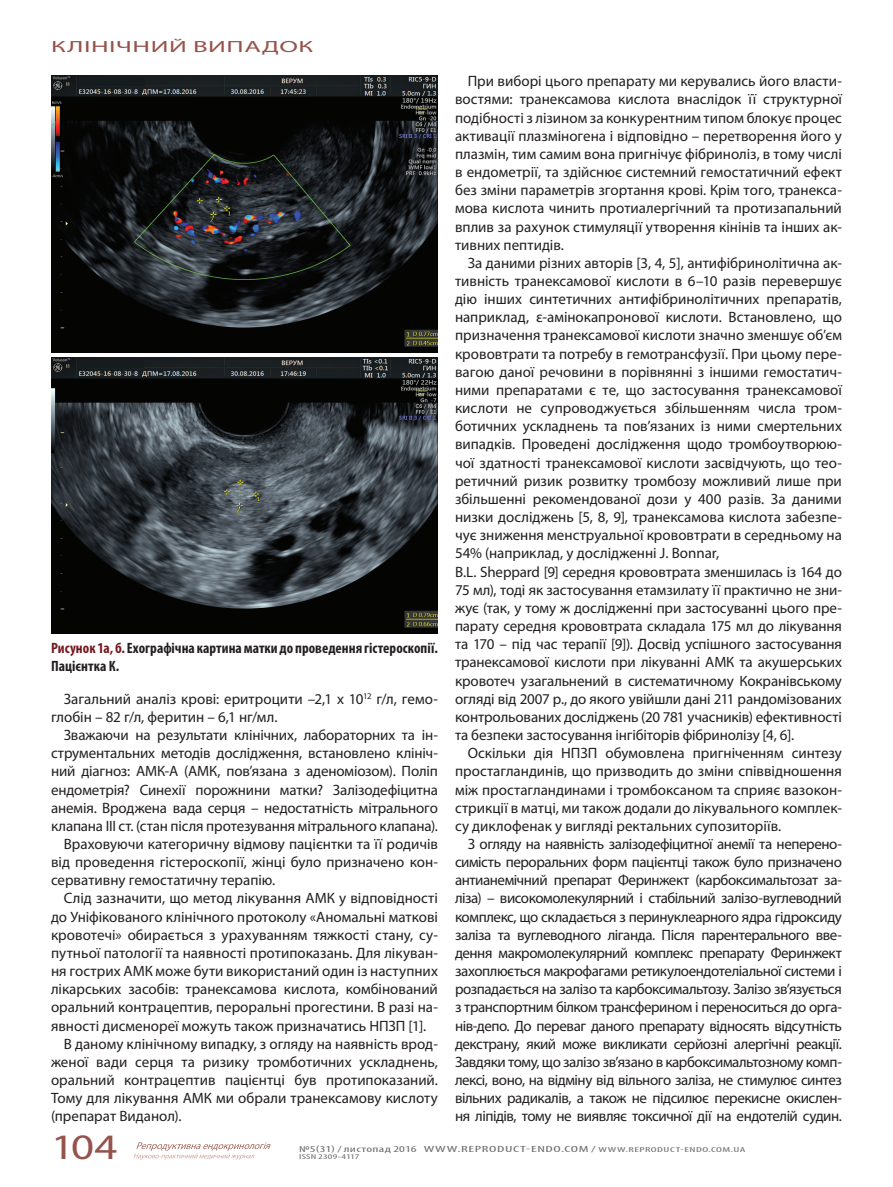
<style>
.page{position:relative;width:893px;height:1187px;background:#fff}
.page>*{position:absolute;margin:0;border:0;box-sizing:border-box;transform-origin:0 0}
.t1{font:35.85px "Myriad Pro";color:#95534b;scale:1.25 1}
.t2{font:16.2px "Myriad Pro";letter-spacing:.02em;color:#95534b;scale:1.67 1}
.t3{font:15px/18.1px "Myriad Pro";letter-spacing:-.005em;color:#231f20;text-align:justify}
.t4{font:700 condensed 15px/18px "Myriad Pro";letter-spacing:.005em;color:#231f20}
.t5{font:condensed 9px "Myriad Pro";letter-spacing:.035em;color:#6c6d70;scale:1.67 1}
.t6{font:condensed 7.2px "Myriad Pro";letter-spacing:.01em;color:#6c6d70;scale:1.67 1}
.s1{color:#741820}
.s2{font-size:7.2px}
</style>
<div class="page">
<svg style="left:133px;top:1142px;width:138px;height:17px"></svg>
<img style="left:51px;top:357px;width:387px;height:277px">
<img style="left:51px;top:76px;width:387px;height:276px">
<div style="left:78px;top:359px;width:66px;height:9px;background:#161b1e"></div>
<div style="left:79px;top:77px;width:66px;height:8px;background:#161b1e"></div>
<p class="t2" style="left:51px;top:36px;width:158px">КЛІНІЧНИЙ ВИПАДОК</p>
<p class="t4" style="left:51px;top:638px;width:388px"><span class="s1">Рисунок 1а, б.</span> Ехографічна картина матки до проведення гістероскопії.<br>Пацієнтка К.</p>
<p class="t3" style="left:51px;top:689px;width:388px;text-indent:13px">Загальний аналіз крові: еритроцити –2,1 х 10<sup>12</sup> г/л, гемо&shy;глобін – 82 г/л, феритин – 6,1 нг/мл.</p>
<p class="t3" style="left:64px;top:725px;width:376px">Зважаючи на результати клінічних, лабораторних та ін-</p>
<p class="t3" style="left:51px;top:743px;width:388px">струментальних методів дослідження, встановлено клініч-</p>
<p class="t3" style="left:51px;top:762px;width:388px">ний діагноз: АМК-А (АМК, пов’язана з аденоміозом). Поліп</p>
<p class="t3" style="left:51px;top:780px;width:388px">ендометрія? Синехії порожнини матки? Залізодефіцитна</p>
<p class="t3" style="left:51px;top:798px;width:388px">анемія. Вроджена вада серця – недостатність мітрального</p>
<p class="t3" style="left:51px;top:816px;width:388px">клапана ІІІ ст. (стан після протезування мітрального клапана).</p>
<p class="t3" style="left:64px;top:834px;width:376px">Враховуючи категоричну відмову пацієнтки та її родичів</p>
<p class="t3" style="left:51px;top:852px;width:388px">від проведення гістероскопії, жінці було призначено кон-</p>
<p class="t3" style="left:51px;top:870px;width:226px">сервативну гемостатичну терапію.</p>
<p class="t3" style="left:64px;top:889px;width:376px">Слід зазначити, що метод лікування АМК у відповідності</p>
<p class="t3" style="left:51px;top:907px;width:388px">до Уніфікованого клінічного протоколу «Аномальні маткові</p>
<p class="t3" style="left:51px;top:925px;width:388px">кровотечі» обирається з урахуванням тяжкості стану, су-</p>
<p class="t3" style="left:51px;top:943px;width:388px">путньої патології та наявності протипоказань. Для лікуван-</p>
<p class="t3" style="left:51px;top:961px;width:388px">ня гострих АМК може бути використаний один із наступних</p>
<p class="t3" style="left:51px;top:979px;width:388px">лікарських засобів: транексамова кислота, комбінований</p>
<p class="t3" style="left:51px;top:997px;width:388px">оральний контрацептив, пероральні прогестини. В разі на-</p>
<p class="t3" style="left:51px;top:1016px;width:377px">явності дисменореї можуть також призначатись НПЗП [1].</p>
<p class="t3" style="left:64px;top:1034px;width:376px">В даному клінічному випадку, з огляду на наявність врод-</p>
<p class="t3" style="left:51px;top:1052px;width:388px">женої вади серця та ризику тромботичних ускладнень,</p>
<p class="t3" style="left:51px;top:1070px;width:388px">оральний контрацептив пацієнтці був протипоказаний.</p>
<p class="t3" style="left:51px;top:1088px;width:388px">Тому для лікування АМК ми обрали транексамову кислоту</p>
<p class="t3" style="left:51px;top:1106px;width:132px">(препарат Виданол).</p>
<p class="t3" style="left:455px;top:72px;width:388px;text-indent:13px">При виборі цього препарату ми керувались його власти&shy;востями: транексамова кислота внаслідок її структурної подібності з лізином за конкурентним типом блокує процес активації плазміногена і відповідно – перетворення його у плазмін, тим самим вона пригнічує фібриноліз, в тому числі в ендометрії, та здійснює системний гемостатичний ефект без зміни параметрів згортання крові. Крім того, транекса&shy;мова кислота чинить протиалергічний та протизапальний вплив за рахунок стимуляції утворення кінінів та інших ак&shy;тивних пептидів.</p>
<p class="t3" style="left:455px;top:253px;width:388px;text-align:left;text-indent:13px">За даними різних авторів [3, 4, 5], антифібринолітична ак&shy;тивність транексамової кислоти в 6–10 разів перевершує дію інших синтетичних антифібринолітичних препаратів, наприклад, ε-амінокапронової кислоти. Встановлено, що призначення транексамової кислоти значно зменшує об’єм крововтрати та потребу в гемотрансфузії. При цьому пере&shy;вагою даної речовини в порівнянні з іншими гемостатич&shy;ними препаратами є те, що застосування транексамової кислоти не супроводжується збільшенням числа тром&shy;ботичних ускладнень та пов’язаних із ними смертельних випадків. Проведені дослідження щодо тромбоутворюю&shy;чої здатності транексамової кислоти засвідчують, що тео&shy;ретичний ризик розвитку тромбозу можливий лише при збільшенні рекомендованої дози у 400 разів. За даними низки досліджень [5, 8, 9], транексамова кислота забезпе&shy;чує зниження менструальної крововтрати в середньому на 54% (наприклад, у дослідженні J. Bonnar,<br>B.L. Sheppard [9] середня крововтрата зменшилась із 164 до 75 мл), тоді як застосування етамзилату її практично не зни&shy;жує (так, у тому ж дослідженні при застосуванні цього пре&shy;парату середня крововтрата складала 175 мл до лікування та 170 – під час терапії [9]). Досвід успішного застосування транексамової кислоти при лікуванні АМК та акушерських кровотеч узагальнений в систематичному Кокранівському огляді від 2007 р., до якого увійшли дані 211 рандомізованих контрольованих досліджень (20 781 учасників) ефективності та безпеки застосування інгібіторів фібринолізу [4, 6].</p>
<p class="t3" style="left:455px;top:743px;width:388px;text-indent:13px">Оскільки дія НПЗП обумовлена пригніченням синтезу простагландинів, що призводить до зміни співвідношення між простагландинами і тромбоксаном та сприяє вазокон&shy;стрикції в матці, ми також додали до лікувального комплек&shy;су диклофенак у вигляді ректальних супозиторіїв.</p>
<p class="t3" style="left:455px;top:834px;width:388px;text-indent:13px">З огляду на наявність залізодефіцитної анемії та неперено&shy;симість пероральних форм пацієнтці також було призначено антианемічний препарат Феринжект (карбоксимальтозат за&shy;ліза) – високомолекулярний і стабільний залізо-вуглеводний комплекс, що складається з перинуклеарного ядра гідроксиду заліза та вуглеводного ліганда. Після парентерального вве&shy;дення макромолекулярний комплекс препарату Феринжект захоплюється макрофагами ретикулоендотеліальної системи і розпадається на залізо та карбоксимальтозу. Залізо зв’язується з транспортним білком трансферином і переноситься до орга&shy;нів-депо. До переваг даного препарату відносять відсутність декстрану, який може викликати серйозні алергічні реакції.<br>Завдяки тому, що залізо зв’язано в карбоксимальтозному комп&shy;лексі, воно, на відміну від вільного заліза, не стимулює синтез вільних радикалів, а також не підсилює перекисне окислен&shy;ня ліпідів, тому не виявляє токсичної дії на ендотелій судин.</p>
<h1 class="t1" style="left:51px;top:1124px;width:55px">104</h1>
<p class="t5" style="left:299px;top:1142px;width:269px">№5(31) / листопад 2016 WWW.REPRODUCT-ENDO.COM / <span class="s2">WWW.REPRODUCT-ENDO.COM.UA</span></p>
<p class="t6" style="left:299px;top:1152px;width:37px">ISSN 2309-4117</p>
</div>
